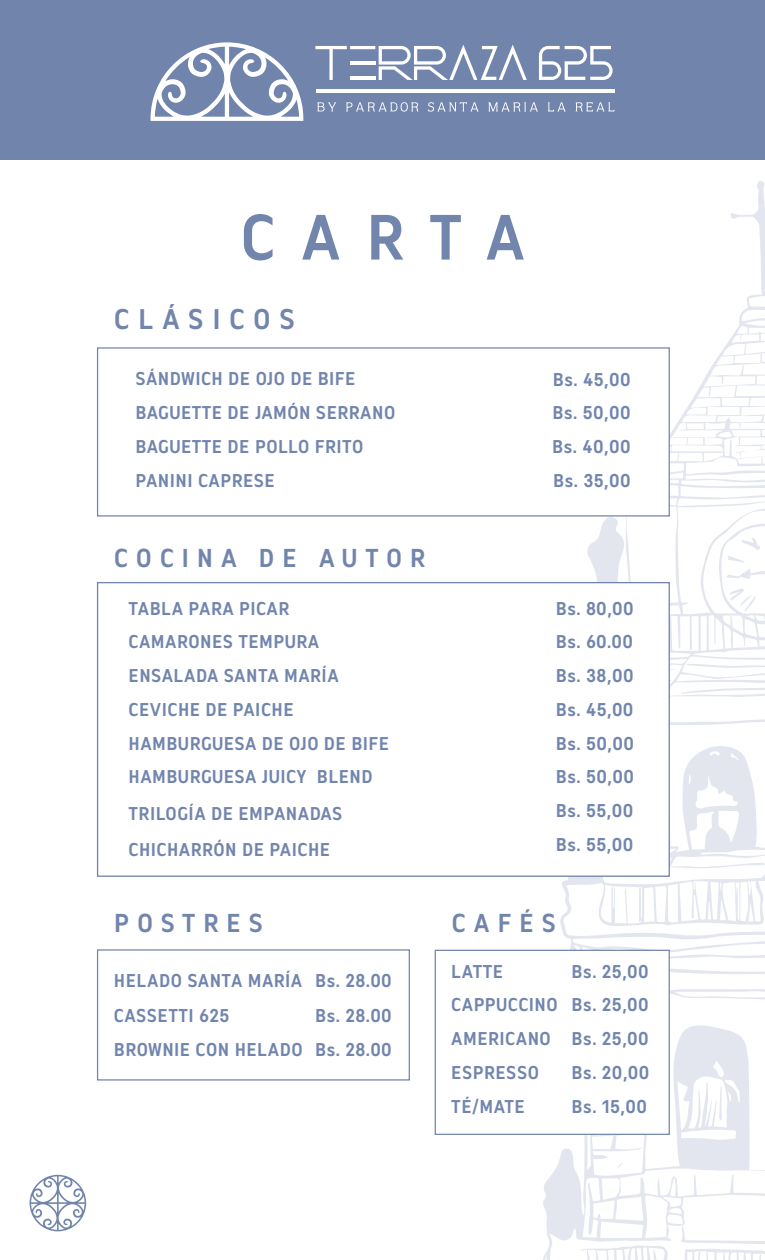
<style>
.page{position:relative;width:765px;height:1260px;background:#fff}
.page>*{position:absolute;margin:0;border:0;box-sizing:border-box;transform-origin:0 0}
.t1{font:700 63.88px "Andante Display";letter-spacing:.435em;color:#7285ad}
.t2{font:700 28.38px "Andante Display";letter-spacing:.34em;color:#7285ad}
.t3{font:700 25.88px "Andante Display";letter-spacing:.34em;color:#7285ad}
.t4{font:700 18.5px/33.8px "Andante Display";letter-spacing:.06em;color:#7285ad}
</style>
<div class="page">
<svg style="left:530px;top:181px;width:235px;height:1079px"></svg>
<svg style="left:727px;top:537px;width:38px;height:42px"></svg>
<svg style="left:729px;top:589px;width:27px;height:23px"></svg>
<svg style="left:670px;top:667px;width:8px;height:8px"></svg>
<svg style="left:618px;top:1162px;width:5px;height:7px"></svg>
<svg style="left:719px;top:1086px;width:3px;height:35px"></svg>
<svg style="left:736px;top:451px;width:13px;height:7px"></svg>
<div style="left:0;top:0;width:765px;height:160px;background:#7184ac"></div>
<svg style="left:317px;top:102px;width:19px;height:10px"></svg>
<svg style="left:346px;top:102px;width:73px;height:10px"></svg>
<svg style="left:428px;top:102px;width:51px;height:10px"></svg>
<svg style="left:488px;top:102px;width:50px;height:9px"></svg>
<svg style="left:548px;top:102px;width:18px;height:10px"></svg>
<svg style="left:575px;top:102px;width:39px;height:10px"></svg>
<svg style="left:315px;top:45px;width:212px;height:35px"></svg>
<svg style="left:539px;top:46px;width:74px;height:34px"></svg>
<svg style="left:151px;top:42px;width:152px;height:79px"></svg>
<hr style="left:316px;top:89px;width:298px;height:3px;background:#fff">
<div style="left:97px;top:347px;width:573px;height:170px;background:#fff;border:1px solid #7285ad"></div>
<div style="left:97px;top:582px;width:573px;height:295px;background:#fff;border:1px solid #7285ad"></div>
<div style="left:97px;top:949px;width:313px;height:132px;background:#fff;border:1px solid #7285ad"></div>
<div style="left:435px;top:950px;width:235px;height:185px;background:#fff;border:1px solid #7285ad"></div>
<svg style="left:30px;top:1175px;width:56px;height:56px"></svg>
<h1 class="t1" style="left:242px;top:197px;width:284px">CARTA</h1>
<h2 class="t2" style="left:115px;top:301px;width:181px">CLÁSICOS</h2>
<p class="t4" style="left:136px;top:361px;width:260px">SÁNDWICH DE OJO DE BIFE<br>BAGUETTE DE JAMÓN SERRANO<br>BAGUETTE DE POLLO FRITO<br>PANINI CAPRESE</p>
<p class="t4" style="left:553px;top:362px;width:79px;text-align:justify">Bs. 45,00<br>Bs. 50,00<br>Bs. 40,00<br>Bs. 35,00</p>
<h3 class="t3" style="left:115px;top:542px;width:312px">COCINA DE AUTOR</h3>
<p class="t4" style="left:129px;top:591px;width:262px">TABLA PARA PICAR<br>CAMARONES TEMPURA<br>ENSALADA SANTA MARÍA<br>CEVICHE DE PAICHE<br>HAMBURGUESA DE OJO DE BIFE<br>HAMBURGUESA JUICY BLEND</p>
<p class="t4" style="left:129px;top:794px;width:215px;line-height:36.2px">TRILOGÍA DE EMPANADAS<br>CHICHARRÓN DE PAICHE</p>
<h3 class="t3" style="left:115px;top:906px;width:150px">POSTRES</h3>
<p class="t4" style="left:114px;top:963px;width:190px;line-height:34.4px">HELADO SANTA MARÍA<br>CASSETTI 625<br>BROWNIE CON HELADO</p>
<p class="t4" style="left:316px;top:963px;width:77px;line-height:34.4px;text-align:justify">Bs. 28.00<br>Bs. 28.00<br>Bs. 28.00</p>
<p class="t4" style="left:556px;top:591px;width:79px;text-align:justify">Bs. 80,00<br>Bs. 60.00<br>Bs. 38,00<br>Bs. 45,00<br>Bs. 50,00<br>Bs. 50,00<br>Bs. 55,00<br>Bs. 55,00</p>
<h3 class="t3" style="left:452px;top:906px;width:105px">CAFÉS</h3>
<p class="t4" style="left:452px;top:954px;width:107px">LATTE<br>CAPPUCCINO<br>AMERICANO<br>ESPRESSO<br>TÉ/MATE</p>
<p class="t4" style="left:572px;top:954px;width:79px;text-align:justify">Bs. 25,00<br>Bs. 25,00<br>Bs. 25,00<br>Bs. 20,00<br>Bs. 15,00</p>
</div>
